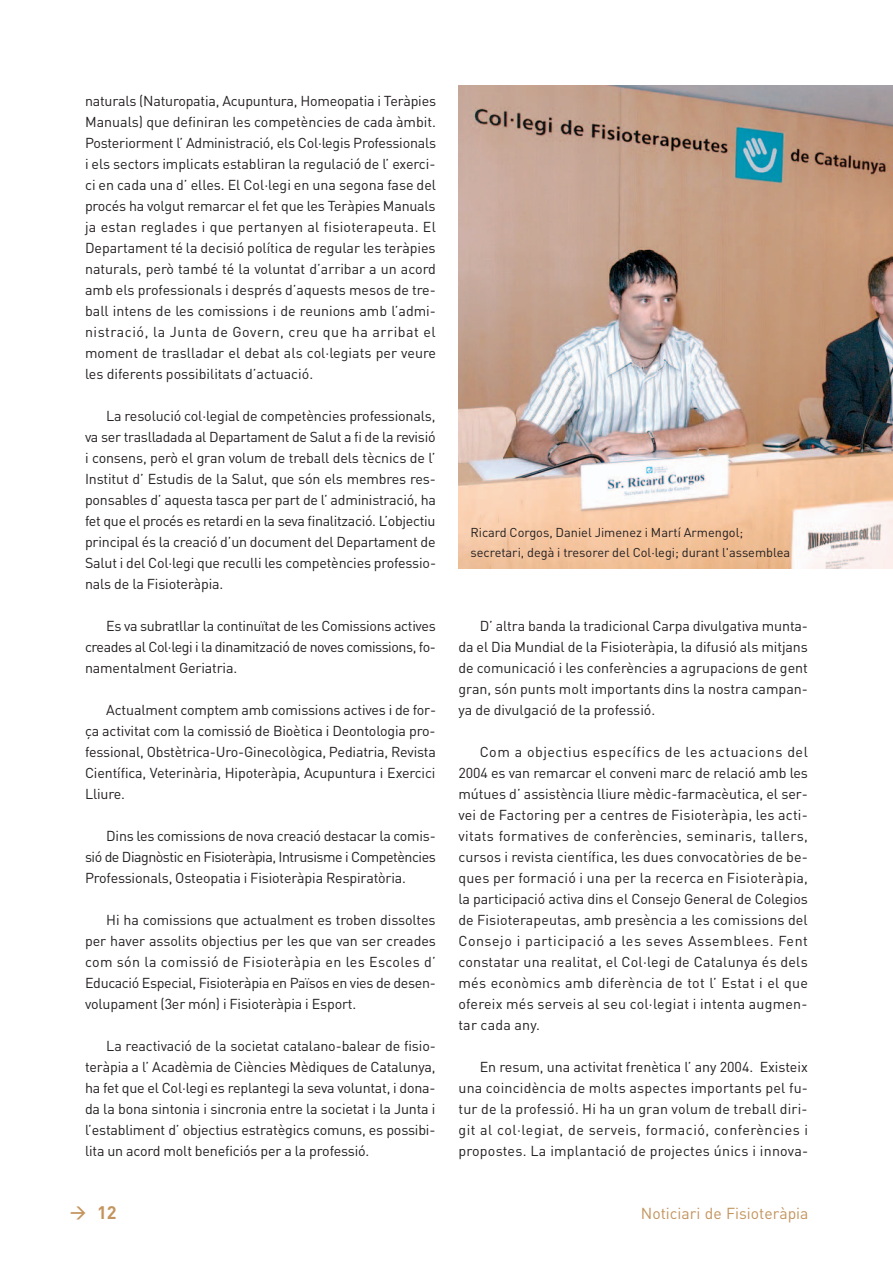
<style>
.page{position:relative;width:893px;height:1263px;background:#fff}
.page>*{position:absolute;margin:0;border:0;box-sizing:border-box;transform-origin:0 0}
.t1{font:700 18px "DIN";color:#c3945d}
.t2{font:15.75px "DIN";color:#c3945d}
.t3{font:14.25px/21px "DIN";letter-spacing:-.01em;color:#231f20;text-align:justify}
.t4{font:12.75px/19.5px "DIN";color:#231f20}
</style>
<div class="page">
<img style="left:458px;top:85px;width:435px;height:483px">
<p class="t3" style="left:85px;top:91px;width:353px">naturals (Naturopatia, Acupuntura, Homeopatia i Teràpies Manuals) que definiran les competències de cada àmbit.<br>Posteriorment l’ Administració, els Col·legis Professionals i els sectors implicats establiran la regulació de l’ exerci&shy;ci en cada una d’ elles. El Col·legi en una segona fase del procés ha volgut remarcar el fet que les Teràpies Manuals ja estan reglades i que pertanyen al fisioterapeuta. El Departament té la decisió política de regular les teràpies naturals, però també té la voluntat d’arribar a un acord amb els professionals i després d’aquests mesos de tre&shy;ball intens de les comissions i de reunions amb l’admi&shy;nistració, la Junta de Govern, creu que ha arribat el moment de traslladar el debat als col·legiats per veure les diferents possibilitats d’actuació.</p>
<p class="t3" style="left:85px;top:406px;width:353px;text-indent:21px">La resolució col·legial de competències professionals, va ser traslladada al Departament de Salut a fi de la revisió i consens, però el gran volum de treball dels tècnics de l’ Institut d’ Estudis de la Salut, que són els membres res&shy;ponsables d’ aquesta tasca per part de l’ administració, ha fet que el procés es retardi en la seva finalització. L’objectiu principal és la creació d’un document del Departament de Salut i del Col·legi que reculli les competències professio&shy;nals de la Fisioteràpia.</p>
<p class="t3" style="left:85px;top:616px;width:352px;text-indent:21px">Es va subratllar la continuïtat de les Comissions actives creades al Col·legi i la dinamització de noves comissions, fo&shy;namentalment Geriatria.</p>
<p class="t3" style="left:85px;top:700px;width:353px;text-indent:21px">Actualment comptem amb comissions actives i de for&shy;ça activitat com la comissió de Bioètica i Deontologia pro&shy;fessional, Obstètrica-Uro-Ginecològica, Pediatria, Revista Científica, Veterinària, Hipoteràpia, Acupuntura i Exercici Lliure.</p>
<p class="t3" style="left:85px;top:826px;width:352px;text-indent:21px">Dins les comissions de nova creació destacar la comis&shy;sió de Diagnòstic en Fisioteràpia, Intrusisme i Competències Professionals, Osteopatia i Fisioteràpia Respiratòria.</p>
<p class="t3" style="left:85px;top:910px;width:352px;text-indent:21px">Hi ha comissions que actualment es troben dissoltes per haver assolits objectius per les que van ser creades com són la comissió de Fisioteràpia en les Escoles d’ Educació Especial, Fisioteràpia en Països en vies de desen&shy;volupament (3er món) i Fisioteràpia i Esport.</p>
<p class="t3" style="left:85px;top:1036px;width:352px;text-indent:21px">La reactivació de la societat catalano-balear de fisio&shy;teràpia a l’ Acadèmia de Ciències Mèdiques de Catalunya, ha fet que el Col·legi es replantegi la seva voluntat, i dona&shy;da la bona sintonia i sincronia entre la societat i la Junta i l’establiment d’ objectius estratègics comuns, es possibi&shy;lita un acord molt beneficiós per a la professió.</p>
<p class="t4" style="left:470px;top:523px;width:321px">Ricard Corgos, Daniel Jimenez i Martí Armengol; secretari, degà i tresorer del Col·legi; durant l'assemblea</p>
<p class="t3" style="left:458px;top:616px;width:351px;text-indent:21px">D’ altra banda la tradicional Carpa divulgativa munta&shy;da el Dia Mundial de la Fisioteràpia, la difusió als mitjans de comunicació i les conferències a agrupacions de gent gran, són punts molt importants dins la nostra campan&shy;ya de divulgació de la professió.</p>
<p class="t3" style="left:458px;top:742px;width:351px;text-indent:21px">Com a objectius específics de les actuacions del 2004 es van remarcar el conveni marc de relació amb les mútues d’ assistència lliure mèdic-farmacèutica, el ser&shy;vei de Factoring per a centres de Fisioteràpia, les acti&shy;vitats formatives de conferències, seminaris, tallers, cursos i revista científica, les dues convocatòries de be&shy;ques per formació i una per la recerca en Fisioteràpia, la participació activa dins el Consejo General de Colegios de Fisioterapeutas, amb presència a les comissions del Consejo i participació a les seves Assemblees. Fent constatar una realitat, el Col·legi de Catalunya és dels més econòmics amb diferència de tot l’ Estat i el que ofereix més serveis al seu col·legiat i intenta augmen&shy;tar cada any.</p>
<p class="t3" style="left:458px;top:1057px;width:351px;text-indent:21px">En resum, una activitat frenètica l’ any 2004. Existeix una coincidència de molts aspectes importants pel fu&shy;tur de la professió. Hi ha un gran volum de treball diri&shy;git al col·legiat, de serveis, formació, conferències i propostes. La implantació de projectes únics i innova-</p>
<p class="t1" style="left:97px;top:1202px;width:21px">12</p>
<p class="t2" style="left:641px;top:1204px;width:169px">Noticiari de Fisioteràpia</p>
</div>
